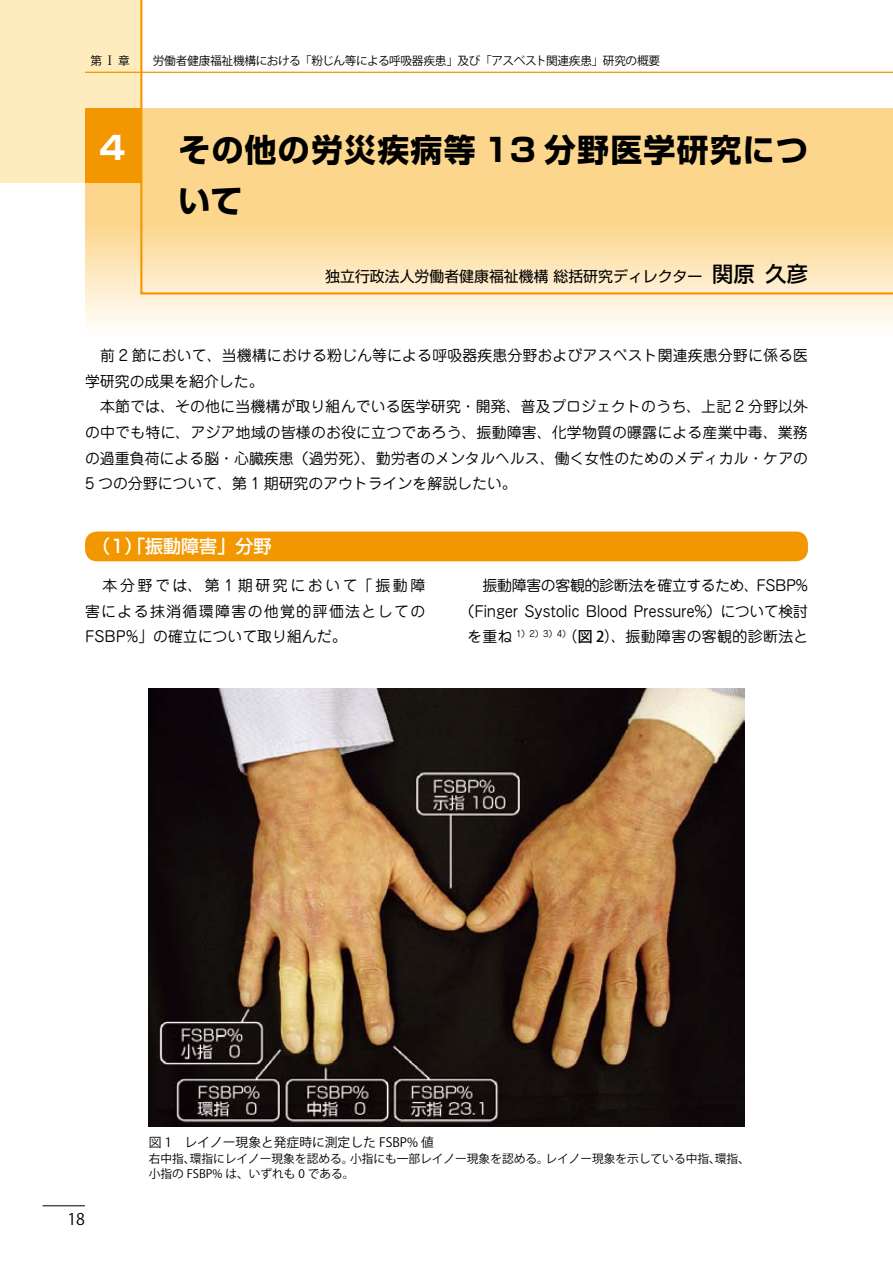
<style>
.page{position:relative;width:893px;height:1263px;background:#fff}
.page>*{position:absolute;margin:0;border:0;box-sizing:border-box;transform-origin:0 0}
.t1{font:700 31.95px/51px "Shin Go Pro";letter-spacing:.04em;color:#000}
.t2{font:700 31.95px "Shin Go Pr 6 N";color:#fff}
.t3{font:500 18px "Shin Go Pro";color:#fff}
.t4{font:15.9px "Koz Go Pro";color:#000}
.t5{font:14.85px/25.5px "Jun 201 Pro";letter-spacing:.01em;color:#000;text-align:justify}
.t6{font:14.85px/25.5px "Jun 201 Pro";letter-spacing:-.02em;color:#000;text-align:center}
.t7{font:14.85px "Shin Go Pro";color:#000}
.t8{font:12.75px "Koz Go Pro";color:#000}
.t9{font:11.7px/14.9px "Koz Go Pro";color:#000}
.t10{font:11.7px "Koz Go Pro";letter-spacing:-.03em;color:#000}
.s1{font-family:"Koz Min Pro";font-size:12.75px}
.s2{font-weight:500;font-size:21.3px}
.s3{font-family:"Koz Go Pro";font-weight:500}
</style>
<div class="page">
<hr style="left:43px;top:1205px;width:42px;height:1px;background:#000">
<div style="left:85px;top:531px;width:723px;height:30px;background:#f39700;border-radius:12px"></div>
<img style="left:149px;top:689px;width:595px;height:438px">
<svg style="left:85px;top:183px;width:808px;height:143px"></svg>
<div style="left:0;top:0;width:141px;height:183px;background:#feebbe"></div>
<svg style="left:139px;top:0;width:754px;height:296px"></svg>
<hr style="left:85px;top:72px;width:808px;height:1px;background:#f39700">
<div style="left:85px;top:108px;width:56px;height:75px;background:#f39700"></div>
<p class="t10" style="left:90px;top:53px;width:571px">第 <span class="s1">Ⅰ</span> 章　　労働者健康福祉機構における「粉じん等による呼吸器疾患」及び「アスベスト関連疾患」研究の概要</p>
<p class="t2" style="left:99px;top:122px;width:27px">4</p>
<p class="t1" style="left:179px;top:121px;width:631px">その他の労災疾病等 13 分野医学研究について</p>
<p class="t7" style="left:325px;top:264px;width:484px">独立行政法人労働者健康福祉機構 総括研究ディレクター <span class="s2">関原久彦</span></p>
<p class="t5" style="left:85px;top:341px;width:725px;text-align:left">　前 2 節において、当機構における粉じん等による呼吸器疾患分野およびアスベスト関連疾患分野に係る医学研究の成果を紹介した。<br>　本節では、その他に当機構が取り組んでいる医学研究・開発、普及プロジェクトのうち、上記 2 分野以外の中でも特に、アジア地域の皆様のお役に立つであろう、振動障害、化学物質の曝露による産業中毒、業務の過重負荷による脳・心臓疾患（過労死）、勤労者のメンタルヘルス、働く女性のためのメディカル・ケアの5 つの分野について、第 1 期研究のアウトラインを解説したい。</p>
<p class="t3" style="left:92px;top:532px;width:181px">（1）「振動障害」分野</p>
<p class="t5" style="left:85px;top:571px;width:342px">　本分野では、第 1 期研究において「振動障害による抹消循環障害の他覚的評価法としてのFSBP%」の確立について取り組んだ。</p>
<p class="t6" style="left:460px;top:571px;width:350px">　振動障害の客観的診断法を確立するため、FSBP%（Finger Systolic Blood Pressure%）について検討を重ね <sup>1）2）3）4）</sup><span class="s3">（図 2）</span>、振動障害の客観的診断法と</p>
<p class="t4" style="left:67px;top:1209px;width:19px">18</p>
<p class="t8" style="left:149px;top:1134px;width:287px">図 1　レイノー現象と発症時に測定した FSBP% 値</p>
<p class="t9" style="left:149px;top:1151px;width:603px">右中指、環指にレイノー現象を認める。小指にも一部レイノー現象を認める。レイノー現象を示している中指、環指、小指の FSBP% は、いずれも 0 である。</p>
</div>
